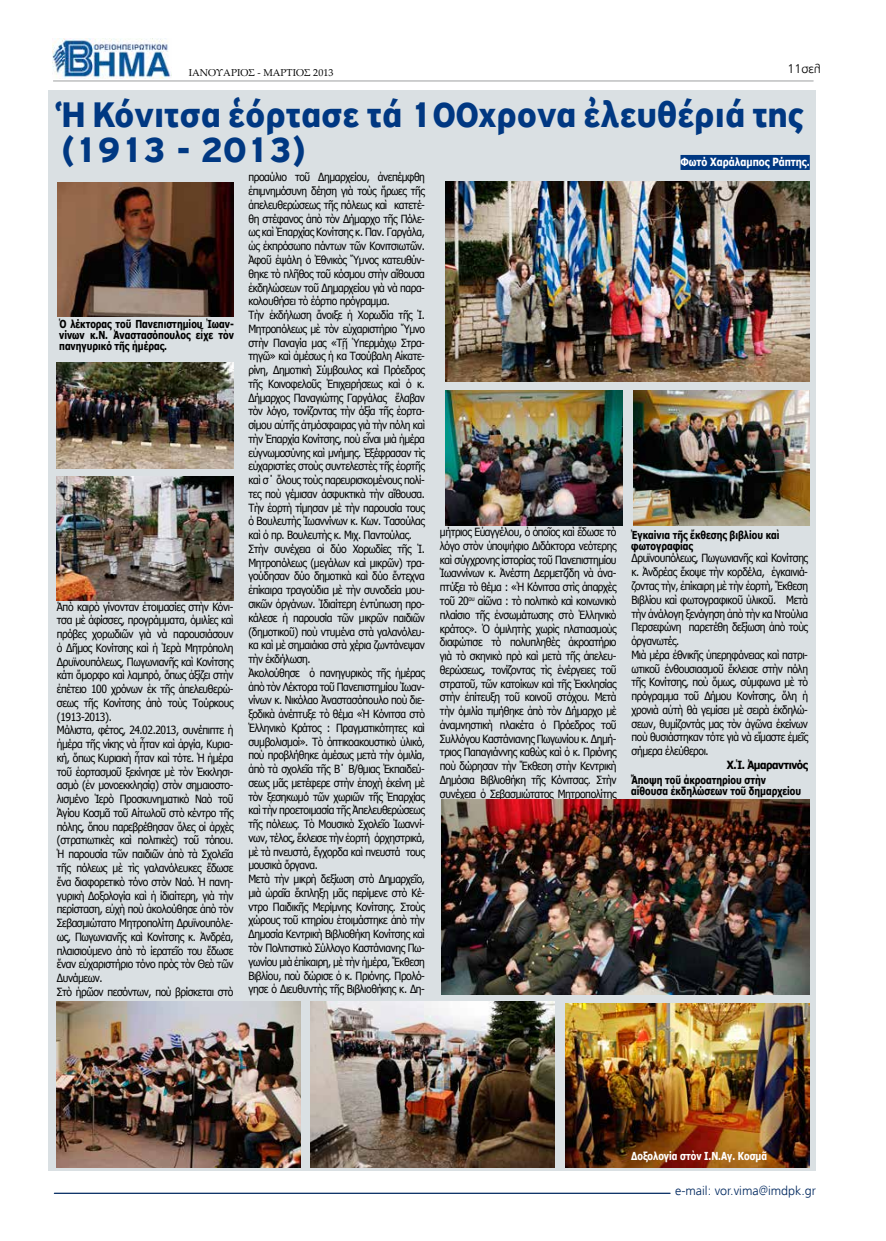
<style>
.page{position:relative;width:886px;height:1241px;background:#fff}
.page>*{position:absolute;margin:0;border:0;box-sizing:border-box;transform-origin:0 0}
.t1{font:700 37.5px/35px "PF Highway Sans Pro";color:#003882;scale:.94 1}
.t2{font:300 12.5px "PF Catalog";color:#00285f}
.t3{font:300 12.5px "PF Catalog";color:#000}
.t4{font:11.25px/13.8px "Tahoma";letter-spacing:-.04em;color:#000;scale:.91 1}
.t5{font:700 11.25px "Tahoma";color:#fff;scale:.85 1}
.t6{font:700 11.25px "Tahoma";letter-spacing:-.04em;color:#000;scale:.91 1}
.t7{font:700 11px/10.6px "Tahoma";color:#000;scale:.82 1}
.t8{font:700 11px "Tahoma";color:#fff;scale:.82 1}
.t9{font:10px "Palatino Linotype";color:#000}
</style>
<div class="page">
<img style="left:53px;top:38px;width:119px;height:41px">
<div style="left:48px;top:90px;width:767px;height:1080px;background:#dae0e3"></div>
<hr style="left:53px;top:80px;width:760px;height:1px;background:#c6c7c8">
<hr style="left:54px;top:1192px;width:616px;height:1px;background:#00285f">
<img style="left:442px;top:799px;width:368px;height:195px">
<img style="left:57px;top:1001px;width:244px;height:166px">
<img style="left:310px;top:1001px;width:244px;height:166px">
<img style="left:565px;top:1003px;width:244px;height:164px">
<img style="left:446px;top:181px;width:364px;height:201px">
<img style="left:57px;top:477px;width:177px;height:123px">
<img style="left:633px;top:391px;width:177px;height:134px">
<img style="left:445px;top:391px;width:177px;height:134px">
<img style="left:57px;top:362px;width:177px;height:106px">
<img style="left:57px;top:182px;width:176px;height:134px">
<div style="left:680px;top:155px;width:130px;height:15px;background:#003882"></div>
<p class="t9" style="left:189px;top:65px;width:146px">ΙΑΝΟΥΑΡΙΟΣ - ΜΑΡΤΙΟΣ 2013</p>
<p class="t3" style="left:787px;top:62px;width:35px">11σελ</p>
<h1 class="t1" style="left:62px;top:98px;width:791px">Ἡ Κόνιτσα ἑόρτασε τά 100χρονα ἐλευθέριά της (1913 - 2013)</h1>
<p class="t5" style="left:680px;top:154px;width:154px">Φωτό Χαράλαμπος Ράπτης.</p>
<p class="t7" style="left:59px;top:318px;width:215px;text-align:justify">Ὁ λέκτορας τοῦ Πανεπιστημίου Ἰωαν&shy;νίνων κ.Ν. Ἀναστασόπουλος εἶχε τὸν πανηγυρικό τῆς ἡμέρας.</p>
<p class="t4" style="left:57px;top:599px;width:196px">Ἀπὸ καιρὸ γίνονταν ἑτοιμασίες στὴν Κόνι&shy;τσα μὲ ἀφίσσες, προγράμματα, ὁμιλίες καὶ πρόβες χορωδιῶν γιὰ νὰ παρουσιάσουν ὁ Δῆμος Κονίτσης καὶ ἡ Ἱερὰ Μητρόπολη Δρυϊνουπόλεως, Πωγωνιανῆς καὶ Κονίτσης κάτι ὄμορφο καὶ λαμπρό, ὅπως ἀξίζει στὴν ἐπέτειο 100 χρόνων ἐκ τῆς ἀπελευθερώ&shy;σεως τῆς Κονίτσης ἀπὸ τοὺς Τούρκους (1913-2013).<br>Μάλιστα, φέτος, 24.02.2013, συνέπιπτε ἡ ἡμέρα τῆς νίκης νὰ ἦταν καὶ ἀργία, Κυρια&shy;κή, ὅπως Κυριακὴ ἦταν καὶ τότε. Ἡ ἡμέρα τοῦ ἑορτασμοῦ ξεκίνησε μὲ τὸν Ἐκκλησι&shy;ασμὸ (ἐν μονοεκκλησίᾳ) στὸν σημαιοστο&shy;λισμένο Ἱερὸ Προσκυνηματικὸ Ναὸ τοῦ Ἁγίου Κοσμᾶ τοῦ Αἰτωλοῦ στὸ κέντρο τῆς πόλης, ὅπου παρεβρέθησαν ὅλες οἱ ἀρχὲς (στρατιωτικὲς καὶ πολιτικὲς) τοῦ τόπου.<br>Ἡ παρουσία τῶν παιδιῶν ἀπὸ τὰ Σχολεῖα τῆς πόλεως μὲ τὶς γαλανόλευκες ἔδωσε ἕνα διαφορετικὸ τόνο στὸν Ναό. Ἡ πανη&shy;γυρικὴ Δοξολογία καὶ ἡ ἰδιαίτερη, γιὰ τὴν περίσταση, εὐχὴ ποὺ ἀκολούθησε ἀπὸ τὸν Σεβασμιώτατο Μητροπολίτη Δρυϊνουπόλε&shy;ως, Πωγωνιανῆς καὶ Κονίτσης κ. Ἀνδρέα, πλαισιούμενο ἀπὸ τὸ ἱερατεῖο του ἔδωσε ἕναν εὐχαριστήριο τόνο πρὸς τὸν Θεὸ τῶν Δυνάμεων.<br>Στὸ ἡρῶον πεσόντων, ποὺ βρίσκεται στὸ</p>
<p class="t4" style="left:248px;top:170px;width:196px">προαύλιο τοῦ Δημαρχείου, ἀνεπέμφθη ἐπιμνημόσυνη δέηση γιὰ τοὺς ἥρωες τῆς ἀπελευθερώσεως τῆς πόλεως καὶ κατετέ&shy;θη στέφανος ἀπὸ τὸν Δήμαρχο τῆς Πόλε&shy;ως καὶ Ἐπαρχίας Κονίτσης κ. Παν. Γαργάλα, ὡς ἐκπρόσωπο πάντων τῶν Κονιτσιωτῶν.<br>Ἀφοῦ ἐψάλη ὁ Ἐθνικὸς Ὕμνος κατευθύν&shy;θηκε τὸ πλῆθος τοῦ κόσμου στὴν αἴθουσα ἐκδηλώσεων τοῦ Δημαρχείου γιὰ νὰ παρα&shy;κολουθήσει τὸ ἑόρτιο πρόγραμμα.<br>Τὴν ἐκδήλωση ἄνοιξε ἡ Χορωδία τῆς Ἱ.<br>Μητροπόλεως μὲ τὸν εὐχαριστήριο Ὕμνο στὴν Παναγία μας «Τῇ Ὑπερμάχῳ Στρα&shy;τηγῶ» καὶ ἀμέσως ἡ κα Τσούβαλη Αἰκατε&shy;ρίνη, Δημοτικὴ Σύμβουλος καὶ Πρόεδρος τῆς Κοινοφελοῦς Ἐπιχειρήσεως καὶ ὁ κ.<br>Δήμαρχος Παναγιώτης Γαργάλας ἔλαβαν τὸν λόγο, τονίζοντας τὴν ἀξία τῆς ἑορτα&shy;σίμου αὐτῆς ἀτμόσφαιρας γιὰ τὴν πόλη καὶ τὴν Ἐπαρχία Κονίτσης, ποὺ εἶναι μιὰ ἡμέρα εὐγνωμοσύνης καὶ μνήμης. Ἐξέφρασαν τὶς εὐχαριστίες στοὺς συντελεστὲς τῆς ἑορτῆς καὶ σ΄ ὅλους τοὺς παρευρισκομένους πολί&shy;τες ποὺ γέμισαν ἀσφυκτικὰ τὴν αἴθουσα.<br>Τὴν ἑορτὴ τίμησαν μὲ τὴν παρουσία τους ὁ Βουλευτὴς Ἰωαννίνων κ. Κων. Τασούλας καὶ ὁ πρ. Βουλευτὴς κ. Μιχ. Παντούλας.<br>Στὴν συνέχεια οἱ δύο Χορωδίες τῆς Ἱ.<br>Μητροπόλεως (μεγάλων καὶ μικρῶν) τρα&shy;γούδησαν δύο δημοτικὰ καὶ δύο ἔντεχνα ἐπίκαιρα τραγούδια μὲ τὴν συνοδεία μου&shy;σικῶν ὀργάνων. Ἰδιαίτερη ἐντύπωση προ&shy;κάλεσε ἡ παρουσία τῶν μικρῶν παιδιῶν (δημοτικοῦ) ποὺ ντυμένα στὰ γαλανόλευ&shy;κα καὶ μὲ σημαιάκια στὰ χέρια ζωντάνεψαν τὴν ἐκδήλωση.<br>Ἀκολούθησε ὁ πανηγυρικὸς τῆς ἡμέρας ἀπὸ τὸν Λέκτορα τοῦ Πανεπιστημίου Ἰωαν&shy;νίνων κ. Νικόλαο Ἀναστασόπουλο ποὺ διε&shy;ξοδικὰ ἀνέπτυξε τὸ θέμα «Ἡ Κόνιτσα στὸ Ἑλληνικὸ Κράτος : Πραγματικότητες καὶ συμβολισμοί». Τὸ ὁπτικοακουστικὸ ὑλικό, ποὺ προβλήθηκε ἀμέσως μετὰ τὴν ὁμιλία, ἀπὸ τὰ σχολεῖα τῆς Β΄ Β/θμιας Ἐκπαιδεύ&shy;σεως μᾶς μετέφερε στὴν ἐποχὴ ἐκείνη μὲ τὸν ξεσηκωμό τῶν χωριῶν τῆς Ἐπαρχίας καὶ τὴν προετοιμασία τῆς Ἀπελευθερώσεως τῆς πόλεως. Τὸ Μουσικὸ Σχολεῖο Ἰωαννί&shy;νων, τέλος, ἔκλεισε τὴν ἑορτή ὀρχηστρικά, μὲ τὰ πνευστά, ἔγχορδα καὶ πνευστά τους μουσικὰ ὄργανα.<br>Μετὰ τὴν μικρὴ δεξίωση στὸ Δημαρχεῖο, μιὰ ὡραῖα ἔκπληξη μᾶς περίμενε στὸ Κέ&shy;ντρο Παιδικῆς Μερίμνης Κονίτσης. Στοὺς χώρους τοῦ κτηρίου ἑτοιμάστηκε ἀπὸ τὴν Δημοσία Κεντρικὴ Βιβλιοθήκη Κονίτσης καὶ τὸν Πολιτιστικὸ Σύλλογο Καστάνιανης Πω&shy;γωνίου μιὰ ἐπίκαιρη, μὲ τὴν ἡμέρα, Ἔκθεση Βιβλίου, ποὺ δώρισε ὁ κ. Πριόνης. Προλό&shy;γησε ὁ Διευθυντὴς τῆς Βιβλιοθήκης κ. Δη-</p>
<p class="t4" style="left:440px;top:524px;width:195px;text-align:justify">μήτριος Εὐαγγέλου, ὁ ὁποῖος καὶ ἔδωσε τὸ λόγο στὸν ὑποψήφιο Διδάκτορα νεότερης καὶ σύγχρονης ἱστορίας τοῦ Πανεπιστημίου Ἰωαννίνων κ. Ἀνέστη Δερμετζίδη νὰ ἀνα&shy;πτύξει τὸ θέμα : «Ἡ Κόνιτσα στὶς ἀπαρχὲς τοῦ 20<sup>ου</sup> αἰῶνα : τὸ πολιτικὸ καὶ κοινωνικὸ πλαίσιο τῆς ἐνσωμάτωσης στὸ Ἑλληνικὸ κράτος». Ὁ ὁμιλητὴς χωρὶς πλατιασμοὺς διαφώτισε τὸ πολυπληθὲς ἀκροατήριο γιὰ τὸ σκηνικὸ πρὸ καὶ μετὰ τῆς ἀπελευ&shy;θερώσεως, τονίζοντας τὶς ἐνέργειες τοῦ στρατοῦ, τῶν κατοίκων καὶ τῆς Ἐκκλησίας στὴν ἐπίτευξη τοῦ κοινοῦ στόχου. Μετὰ τὴν ὁμιλία τιμήθηκε ἀπὸ τὸν Δήμαρχο μὲ ἀναμνηστικὴ πλακέτα ὁ Πρόεδρος τοῦ Συλλόγου Καστάνιανης Πωγωνίου κ. Δημή&shy;τριος Παπαγιάννης καθὼς καὶ ὁ κ. Πριόνης ποὺ δώρησαν τὴν Ἔκθεση στὴν Κεντρικὴ Δημόσια Βιβλιοθήκη τῆς Κόνιτσας. Στὴν συνέχεια ὁ Σεβασμιώτατος Μητροπολίτης</p>
<p class="t7" style="left:631px;top:529px;width:182px">Ἐγκαίνια τῆς ἔκθεσης βιβλίου καὶ φωτογραφίας</p>
<p class="t4" style="left:631px;top:551px;width:195px">Δρυϊνουπόλεως, Πωγωνιανῆς καὶ Κονίτσης κ. Ἀνδρέας ἔκοψε τὴν κορδέλα, ἐγκαινιά&shy;ζοντας τὴν, ἐπίκαιρη μὲ τὴν ἑορτὴ, Ἔκθεση Βιβλίου καὶ φωτογραφικοῦ ὑλικοῦ. Μετὰ τὴν ἀνάλογη ξενάγηση ἀπὸ τὴν κα Ντούλια Περσεφώνη παρετέθη δεξίωση ἀπὸ τοὺς ὀργανωτές.<br>Μιὰ μέρα ἐθνικῆς ὑπερηφάνειας καὶ πατρι&shy;ωτικοῦ ἐνθουσιασμοῦ ἔκλεισε στὴν πόλη τῆς Κονίτσης, ποὺ ὅμως, σύμφωνα μὲ τὸ πρόγραμμα τοῦ Δήμου Κονίτσης, ὅλη ἡ χρονιὰ αὐτὴ θὰ γεμίσει μὲ σειρὰ ἐκδηλώ&shy;σεων, θυμίζοντάς μας τὸν ἀγῶνα ἐκείνων ποὺ θυσιάστηκαν τότε γιὰ νὰ εἴμαστε ἐμεῖς σήμερα ἐλεύθεροι.</p>
<p class="t6" style="left:727px;top:756px;width:91px">Χ.Ἱ. Ἀμαραντινός</p>
<p class="t7" style="left:631px;top:774px;width:209px">Ἄποψη τοῦ ἀκροατηρίου στὴν αἴθουσα ἐκδηλώσεων τοῦ δημαρχείου</p>
<p class="t8" style="left:631px;top:1148px;width:167px">Δοξολογία στὸν Ι.Ν.Αγ. Κοσμᾶ</p>
<p class="t2" style="left:675px;top:1183px;width:142px">e-mail: vor.vima@imdpk.gr</p>
</div>
